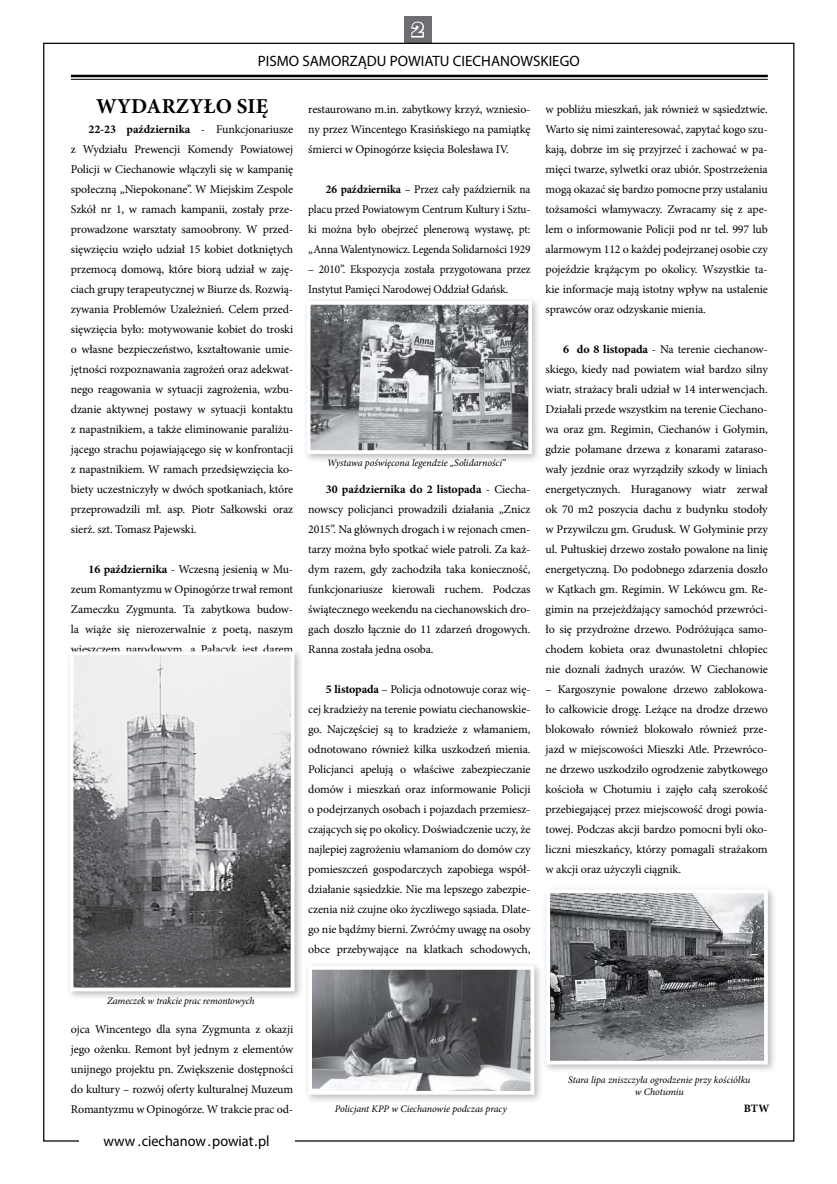
<style>
.page{position:relative;width:837px;height:1184px;background:#fff}
.page>*{position:absolute;margin:0;border:0;box-sizing:border-box;transform-origin:0 0}
.t1{font:700 21.25px "Minion Pro";letter-spacing:.01em;color:#000}
.t2{font:800 20px "Franklin Gothic";color:#6d6e71}
.t3{font:15px "Myriad Pro";color:#000}
.t4{font:15px "Myriad Pro";color:#000;scale:.95 1}
.t5{font:11.88px/20px "Minion Pro";letter-spacing:-.01em;color:#000;text-align:justify}
.t6{font:11.88px/20px "Minion Pro";letter-spacing:-.01em;color:#000;text-align:justify;scale:.95 1}
.t7{font:700 11.25px "Minion Pro";color:#000}
.t8{font:italic 10px/12px "Minion Pro";letter-spacing:-.005em;color:#000;text-align:center}
.s1{font-weight:700}
</style>
<div class="page">
<div style="left:404px;top:16px;width:27px;height:27px;background:#6d6e71"></div>
<hr style="left:71px;top:75px;width:696px;height:2px;background:#000">
<hr style="left:71px;top:79px;width:696px;height:1px;background:#000">
<svg style="left:411px;top:21px;width:14px;height:17px"></svg>
<div style="left:541px;top:885px;width:235px;height:189px;background:#000;opacity:.27"></div>
<img style="left:551px;top:894px;width:211px;height:165px">
<div style="left:546px;top:889px;width:221px;height:175px;border:4px solid #fff"></div>
<div style="left:303px;top:961px;width:240px;height:143px;background:#000;opacity:.27"></div>
<img style="left:313px;top:971px;width:216px;height:118px">
<div style="left:308px;top:966px;width:226px;height:128px;border:4px solid #fff"></div>
<div style="left:302px;top:297px;width:239px;height:166px;background:#000;opacity:.27"></div>
<img style="left:311px;top:306px;width:216px;height:143px">
<div style="left:306px;top:301px;width:226px;height:153px;border:4px solid #fff"></div>
<div style="left:65px;top:647px;width:239px;height:353px;background:#000;opacity:.27"></div>
<img style="left:75px;top:656px;width:214px;height:330px">
<div style="left:70px;top:651px;width:224px;height:340px;border:4px solid #fff"></div>
<h2 class="t2" style="left:412px;top:17px;width:13px">2</h2>
<p class="t3" style="left:258px;top:51px;width:323px">PISMO SAMORZĄDU POWIATU CIECHANOWSKIEGO</p>
<h1 class="t1" style="left:96px;top:91px;width:173px">Wydarzyło się</h1>
<p class="t5" style="left:71px;top:119px;width:224px;text-indent:18px"><span class="s1">22-23 października</span> - Funkcjonariusze z Wydziału Prewencji Komendy Powiatowej Policji w Ciechanowie włączyli się w kampanię społeczną „Niepokonane”. W Miejskim Zespole Szkół nr 1, w ramach kampanii, zostały prze&shy;prowadzone warsztaty samoobrony. W przed&shy;sięwzięciu wzięło udział 15 kobiet dotkniętych przemocą domową, które biorą udział w zaję&shy;ciach grupy terapeutycznej w Biurze ds. Rozwią&shy;zywania Problemów Uzależnień. Celem przed&shy;sięwzięcia było: motywowanie kobiet do troski o własne bezpieczeństwo, kształtowanie umie&shy;jętności rozpoznawania zagrożeń oraz adekwat&shy;nego reagowania w sytuacji zagrożenia, wzbu&shy;dzanie aktywnej postawy w sytuacji kontaktu z napastnikiem, a także eliminowanie paraliżu&shy;jącego strachu pojawiającego się w konfrontacji z napastnikiem. W ramach przedsięwzięcia ko&shy;biety uczestniczyły w dwóch spotkaniach, które przeprowadzili mł. asp. Piotr Sałkowski oraz sierż. szt. Tomasz Pajewski.</p>
<p class="t5" style="left:71px;top:559px;width:224px;text-indent:18px"><span class="s1">16 października</span> - Wczesną jesienią w Mu&shy;zeum Romantyzmu w Opinogórze trwał remont Zameczku Zygmunta. Ta zabytkowa budow&shy;la wiąże się nierozerwalnie z poetą, naszym wieszczem narodowym, a Pałacyk jest darem</p>
<p class="t5" style="left:308px;top:99px;width:224px">restaurowano m.in. zabytkowy krzyż, wzniesio&shy;ny przez Wincentego Krasińskiego na pamiątkę śmierci w Opinogórze księcia Bolesława IV.</p>
<p class="t6" style="left:308px;top:179px;width:235px;text-indent:18px"><span class="s1">26 października</span> – Przez cały październik na placu przed Powiatowym Centrum Kultury i Sztu&shy;ki można było obejrzeć plenerową wystawę, pt: „Anna Walentynowicz. Legenda Solidarności 1929</p>
<p class="t6" style="left:308px;top:259px;width:235px">– 2010”. Ekspozycja została przygotowana przez<br>Instytut Pamięci Narodowej Oddział Gdańsk.</p>
<p class="t8" style="left:327px;top:457px;width:180px">Wystawa poświęcona legendzie „Solidarności”</p>
<p class="t5" style="left:308px;top:479px;width:224px;text-indent:18px"><span class="s1">30 października do 2 listopada</span> - Ciecha&shy;nowscy policjanci prowadzili działania „Znicz 2015”. Na głównych drogach i w rejonach cmen&shy;tarzy można było spotkać wiele patroli. Za każ&shy;dym razem, gdy zachodziła taka konieczność, funkcjonariusze kierowali ruchem. Podczas świątecznego weekendu na ciechanowskich dro&shy;gach doszło łącznie do 11 zdarzeń drogowych.<br>Ranna została jedna osoba.</p>
<p class="t5" style="left:308px;top:679px;width:224px;text-indent:18px"><span class="s1">5 listopada</span> – Policja odnotowuje coraz wię&shy;cej kradzieży na terenie powiatu ciechanowskie&shy;go. Najczęściej są to kradzieże z włamaniem, odnotowano również kilka uszkodzeń mienia.<br>Policjanci apelują o właściwe zabezpieczanie domów i mieszkań oraz informowanie Policji o podejrzanych osobach i pojazdach przemiesz&shy;czających się po okolicy. Doświadczenie uczy, że najlepiej zagrożeniu włamaniom do domów czy pomieszczeń gospodarczych zapobiega współ&shy;działanie sąsiedzkie. Nie ma lepszego zabezpie&shy;czenia niż czujne oko życzliwego sąsiada. Dlate&shy;go nie bądźmy bierni. Zwróćmy uwagę na osoby obce przebywające na klatkach schodowych,</p>
<p class="t5" style="left:545px;top:99px;width:224px">w pobliżu mieszkań, jak również w sąsiedztwie.<br>Warto się nimi zainteresować, zapytać kogo szu&shy;kają, dobrze im się przyjrzeć i zachować w pa&shy;mięci twarze, sylwetki oraz ubiór. Spostrzeżenia mogą okazać się bardzo pomocne przy ustalaniu tożsamości włamywaczy. Zwracamy się z ape&shy;lem o informowanie Policji pod nr tel. 997 lub alarmowym 112 o każdej podejrzanej osobie czy pojeździe krążącym po okolicy. Wszystkie ta&shy;kie informacje mają istotny wpływ na ustalenie sprawców oraz odzyskanie mienia.</p>
<p class="t5" style="left:545px;top:339px;width:224px;text-indent:18px"><span class="s1">6 do 8 listopada</span> - Na terenie ciechanow&shy;skiego, kiedy nad powiatem wiał bardzo silny wiatr, strażacy brali udział w 14 interwencjach.<br>Działali przede wszystkim na terenie Ciechano&shy;wa oraz gm. Regimin, Ciechanów i Gołymin, gdzie połamane drzewa z konarami zataraso&shy;wały jezdnie oraz wyrządziły szkody w liniach energetycznych. Huraganowy wiatr zerwał ok 70 m2 poszycia dachu z budynku stodoły w Przywilczu gm. Grudusk. W Gołyminie przy ul. Pułtuskiej drzewo zostało powalone na linię energetyczną. Do podobnego zdarzenia doszło w Kątkach gm. Regimin. W Lekówcu gm. Re&shy;gimin na przejeżdżający samochód przewróci&shy;ło się przydrożne drzewo. Podróżująca samo&shy;chodem kobieta oraz dwunastoletni chłopiec nie doznali żadnych urazów. W Ciechanowie</p>
<p class="t5" style="left:545px;top:679px;width:224px">– Kargoszynie powalone drzewo zablokowa&shy;ło całkowicie drogę. Leżące na drodze drzewo blokowało również blokowało również prze&shy;jazd w miejscowości Mieszki Atle. Przewróco&shy;ne drzewo uszkodziło ogrodzenie zabytkowego kościoła w Chotumiu i zajęło całą szerokość przebiegającej przez miejscowość drogi powia&shy;towej. Podczas akcji bardzo pomocni byli oko&shy;liczni mieszkańcy, którzy pomagali strażakom w akcji oraz użyczyli ciągnik.</p>
<p class="t8" style="left:107px;top:994px;width:149px">Zameczek w trakcie prac remontowych</p>
<p class="t5" style="left:71px;top:1019px;width:224px">ojca Wincentego dla syna Zygmunta z okazji jego ożenku. Remont był jednym z elementów unijnego projektu pn. Zwiększenie dostępności do kultury – rozwój oferty kulturalnej Muzeum Romantyzmu w Opinogórze. W trakcie prac od-</p>
<p class="t4" style="left:104px;top:1131px;width:176px">www .ciechanow .powiat.pl</p>
<p class="t8" style="left:335px;top:1103px;width:173px">Policjant KPP w Ciechanowie podczas pracy</p>
<p class="t8" style="left:568px;top:1073px;width:184px">Stara lipa zniszczyła ogrodzenie przy kościółku w Chotumiu</p>
<p class="t7" style="left:743px;top:1100px;width:27px">BTW</p>
</div>
